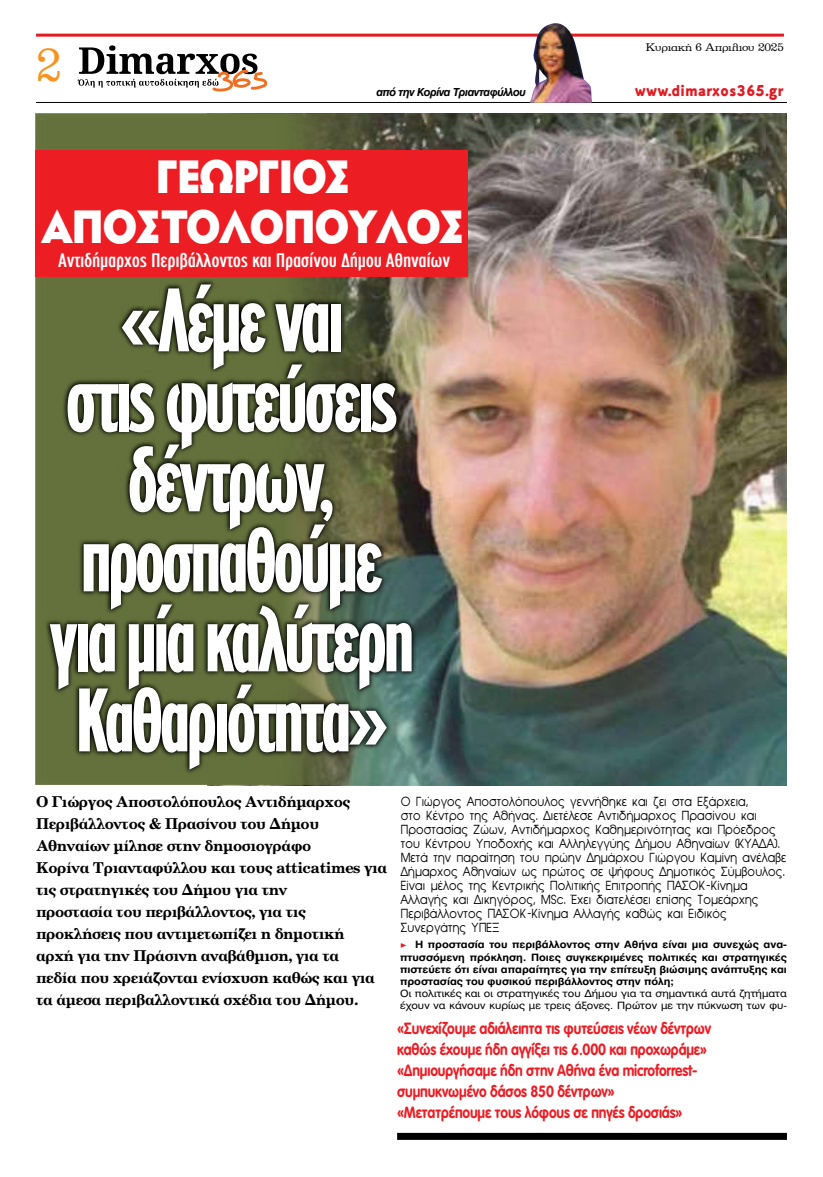
<style>
.page{position:relative;width:823px;height:1177px;background:#fff}
.page>*{position:absolute;margin:0;border:0;box-sizing:border-box;transform-origin:0 0}
.t1{font:700 96.6px/80px "PF Highway Gothic Comp";letter-spacing:-.05em;color:#fff;text-align:center;scale:.94 1}
.t2{font:46px/50px "CF Daphne";letter-spacing:-.03em;color:#fff;text-align:center;scale:.92 1}
.t3{font:42px "PF Clarendon";color:#f8931e}
.t4{font:21px "PF Highway Gothic Comp";letter-spacing:-.01em;color:#fff;scale:1.19 1}
.t5{font:800 16px/21px "PF Futura Neu Rounded";letter-spacing:-.01em;color:#ed1d24;scale:.86 1}
.t6{font:900 16px "PF Textbook";color:#e11b22;scale:.94 1}
.t7{font:700 15px/22px "PF Century";letter-spacing:-.03em;color:#000}
.t8{font:13px/14px "UB Front";letter-spacing:-.01em;color:#000;scale:.92 1}
.t9{font:italic 11px "UB Helvetica Bold";letter-spacing:-.04em;color:#000}
.t10{font:10px/12px "UB Helvetica Bold";color:#000;text-align:justify;scale:1.1 1}
.t11{font:10px/12px "UB Helvetica";color:#000;scale:1.1 1}
.t12{font:10px "PF Clarendon";letter-spacing:-.02em;color:#000;scale:1.1 1}
.s1{font-family:"Minion Pro";color:#e11b22}
</style>
<div class="page">
<hr style="left:36px;top:102px;width:750px;height:1px;background:#000">
<hr style="left:36px;top:34px;width:747px;height:3px;background:#e11b22">
<svg style="left:77px;top:45px;width:190px;height:47px"></svg>
<img style="left:454px;top:113px;width:332px;height:672px">
<img style="left:35px;top:113px;width:419px;height:672px">
<svg style="left:45px;top:279px;width:372px;height:495px;background:#3a4127"></svg>
<div style="left:397px;top:1132px;width:389px;height:7px;background:#000"></div>
<div style="left:35px;top:150px;width:433px;height:126px;background:#ed1d24"></div>
<img style="left:529px;top:23px;width:62px;height:80px">
<h3 class="t3" style="left:36px;top:40px;width:27px">2</h3>
<p class="t9" style="left:376px;top:85px;width:151px">από την Κορίνα Τριανταφύλλου</p>
<h2 class="t2" style="left:41px;top:152px;width:463px">Γεώργιος<br>Αποστολόπουλος</h2>
<h3 class="t4" style="left:58px;top:250px;width:331px">Αντιδήμαρχος Περιβάλλοντος και Πρασίνου Δήμου Αθηναίων</h3>
<p class="t12" style="left:645px;top:41px;width:127px">Kυριακή 6 Απριλιου 2025</p>
<p class="t6" style="left:634px;top:84px;width:160px">www.dimarxos365.gr</p>
<h1 class="t1" style="left:49px;top:286px;width:391px">«Λέμε ναι<br>στις φυτεύσεις δέντρων, προσπαθούμε για μία καλύτερη<br>Καθαριότητα»</h1>
<p class="t7" style="left:36px;top:791px;width:352px">Ο Γιώργος Αποστολόπουλος Αντιδήμαρχος Περιβάλλοντος &amp; Πρασίνου του Δήμου Αθηναίων μίλησε στην δημοσιογράφο<br>Κορίνα Τριανταφύλλου και τους atticatimes για τις στρατηγικές του Δήμου για την<br>προστασία του περιβάλλοντος, για τις προκλήσεις που αντιμετωπίζει η δημοτική<br>αρχή για την Πράσινη αναβάθμιση, για τα<br>πεδία που χρειάζονται ενίσχυση καθώς και για τα άμεσα περιβαλλοντικά σχέδια του Δήμου.</p>
<p class="t8" style="left:400px;top:794px;width:420px">Ο Γιώργος Αποστολόπουλος γεννήθηκε και ζει στα Εξάρχεια,<br>στο Κέντρο της Αθήνας. Διετέλεσε Αντιδήμαρχος Πρασίνου και Προστασίας Ζώων, Αντιδήμαρχος Καθημερινότητας και Πρόεδρος του Κέντρου Υποδοχής και Αλληλεγγύης Δήμου Αθηναίων (ΚΥΑΔΑ).<br>Μετά την παραίτηση του πρώην Δημάρχου Γιώργου Καμίνη ανέλαβε Δήμαρχος Αθηναίων ως πρώτος σε ψήφους Δημοτικός Σύμβουλος.<br>Είναι μέλος της Κεντρικής Πολιτικής Επιτροπής ΠΑΣΟΚ-Κίνημα Αλλαγής και Δικηγόρος, MSc. Έχει διατελέσει επίσης Τομεάρχης Περιβάλλοντος ΠΑΣΟΚ-Κίνημα Αλλαγής καθώς και Ειδικός Συνεργάτης ΥΠΕΞ</p>
<p class="t10" style="left:400px;top:938px;width:353px"><span class="s1">▶</span> Η προστασία του περιβάλλοντος στην Αθήνα είναι μια συνεχώς ανα&shy;πτυσσόμενη πρόκληση. Ποιες συγκεκριμένες πολιτικές και στρατηγικές πιστεύετε ότι είναι απαραίτητες για την επίτευξη βιώσιμης ανάπτυξης και προστασίας του φυσικού περιβάλλοντος στην πόλη;</p>
<p class="t11" style="left:400px;top:986px;width:353px">Οι πολιτικές και οι στρατηγικές του Δήμου για τα σημαντικά αυτά ζητήματα έχουν να κάνουν κυρίως με τρεις άξονες. Πρώτον με την πύκνωση των φυ-</p>
<p class="t5" style="left:397px;top:1018px;width:366px">«Συνεχίζουμε αδιάλειπτα τις φυτεύσεις νέων δέντρων καθώς έχουμε ήδη αγγίξει τις 6.000 και προχωράμε» «Δημιουργήσαμε ήδη στην Αθήνα ένα microforrest&shy;συμπυκνωμένο δάσος 850 δέντρων» «Μετατρέπουμε τους λόφους σε πηγές δροσιάς»</p>
</div>
